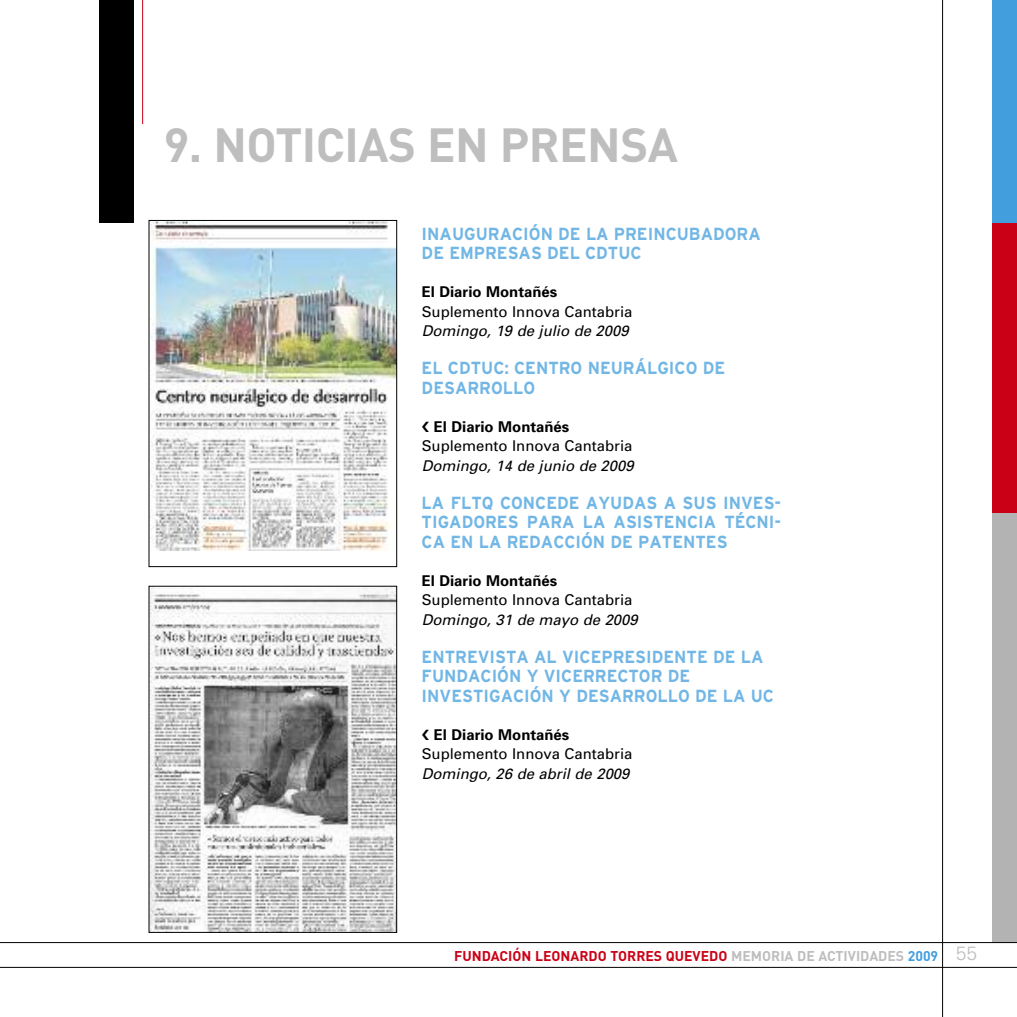
<style>
.page{position:relative;width:1017px;height:1017px;background:#fff}
.page>*{position:absolute;margin:0;border:0;box-sizing:border-box;transform-origin:0 0}
.t1{font:700 47.25px "DIN";letter-spacing:-.01em;color:#bebebe}
.t2{font:700 17.5px/19.2px "Civica 07";color:#71b6e5;scale:.94 1}
.t3{font:14.88px/19.2px "Univers";color:#000}
.t4{font:italic 14.88px "Univers";color:#000}
.t5{font:700 14.88px "Univers";color:#000}
.t6{font:700 14px "DIN";color:#ca0016}
.s1{font-weight:700}
.s2{color:#bebebe}
.s3{color:#429edd}
.s4{font-family:"Univers";font-weight:300;font-size:19.25px;color:#bebebe}
</style>
<div class="page">
<div style="left:992px;top:0;width:25px;height:943px;background:#b3b3b3"></div>
<div style="left:992px;top:0;width:25px;height:276px;background:#429edd"></div>
<hr style="left:942px;top:0;width:1px;height:1017px;background:#000">
<div style="left:99px;top:0;width:35px;height:223px;background:#000"></div>
<hr style="left:142px;top:0;width:1px;height:124px;background:#ca0016">
<div style="left:992px;top:223px;width:25px;height:289px;background:#ca0016"></div>
<hr style="left:0;top:967px;width:1017px;height:1px;background:#000">
<hr style="left:0;top:942px;width:1017px;height:1px;background:#000">
<img style="left:151px;top:222px;width:244px;height:328px">
<div style="left:149px;top:220px;width:248px;height:347px;border:1px solid #000"></div>
<img style="left:151px;top:588px;width:244px;height:343px">
<div style="left:149px;top:586px;width:248px;height:347px;border:1px solid #000"></div>
<h1 class="t1" style="left:164px;top:118px;width:516px">9. NOTICIAS EN PRENSA</h1>
<p class="t2" style="left:422px;top:224px;width:362px">INAUGURACIÓN DE LA PREINCUBADORA<br>DE EMPRESAS DEL CDTUC</p>
<p class="t5" style="left:422px;top:287px;width:137px">El Diario Montañés</p>
<p class="t3" style="left:422px;top:303px;width:212px">Suplemento Innova Cantabria</p>
<p class="t4" style="left:422px;top:325px;width:211px">Domingo, 19 de julio de 2009</p>
<p class="t2" style="left:422px;top:359px;width:324px">EL CDTUC: CENTRO NEURÁLGICO DE<br>DESARROLLO</p>
<p class="t3" style="left:422px;top:418px;width:212px">❮ <span class="s1">El Diario Montañés<br></span>Suplemento Innova Cantabria</p>
<p class="t4" style="left:422px;top:460px;width:216px">Domingo, 14 de junio de 2009</p>
<p class="t2" style="left:422px;top:493px;width:384px;text-align:justify">LA FLTQ CONCEDE AYUDAS A SUS INVES-TIGADORES PARA LA ASISTENCIA TÉCNI-CA EN LA REDACCIÓN DE PATENTES</p>
<p class="t5" style="left:422px;top:575px;width:137px">El Diario Montañés</p>
<p class="t3" style="left:422px;top:592px;width:212px">Suplemento Innova Cantabria</p>
<p class="t4" style="left:422px;top:614px;width:220px">Domingo, 31 de mayo de 2009</p>
<p class="t2" style="left:422px;top:647px;width:376px">ENTREVISTA AL VICEPRESIDENTE DE LA<br>FUNDACIÓN Y VICERRECTOR DE<br>INVESTIGACIÓN Y DESARROLLO DE LA UC</p>
<p class="t3" style="left:422px;top:726px;width:212px">❮ <span class="s1">El Diario Montañés<br></span>Suplemento Innova Cantabria</p>
<p class="t4" style="left:422px;top:768px;width:212px">Domingo, 26 de abril de 2009</p>
<p class="t6" style="left:454px;top:948px;width:525px">FUNDACIÓN LEONARDO TORRES QUEVEDO <span class="s2">MEMORIA DE ACTIVIDADES</span> <span class="s3">2009</span> <span class="s4">55</span></p>
</div>
